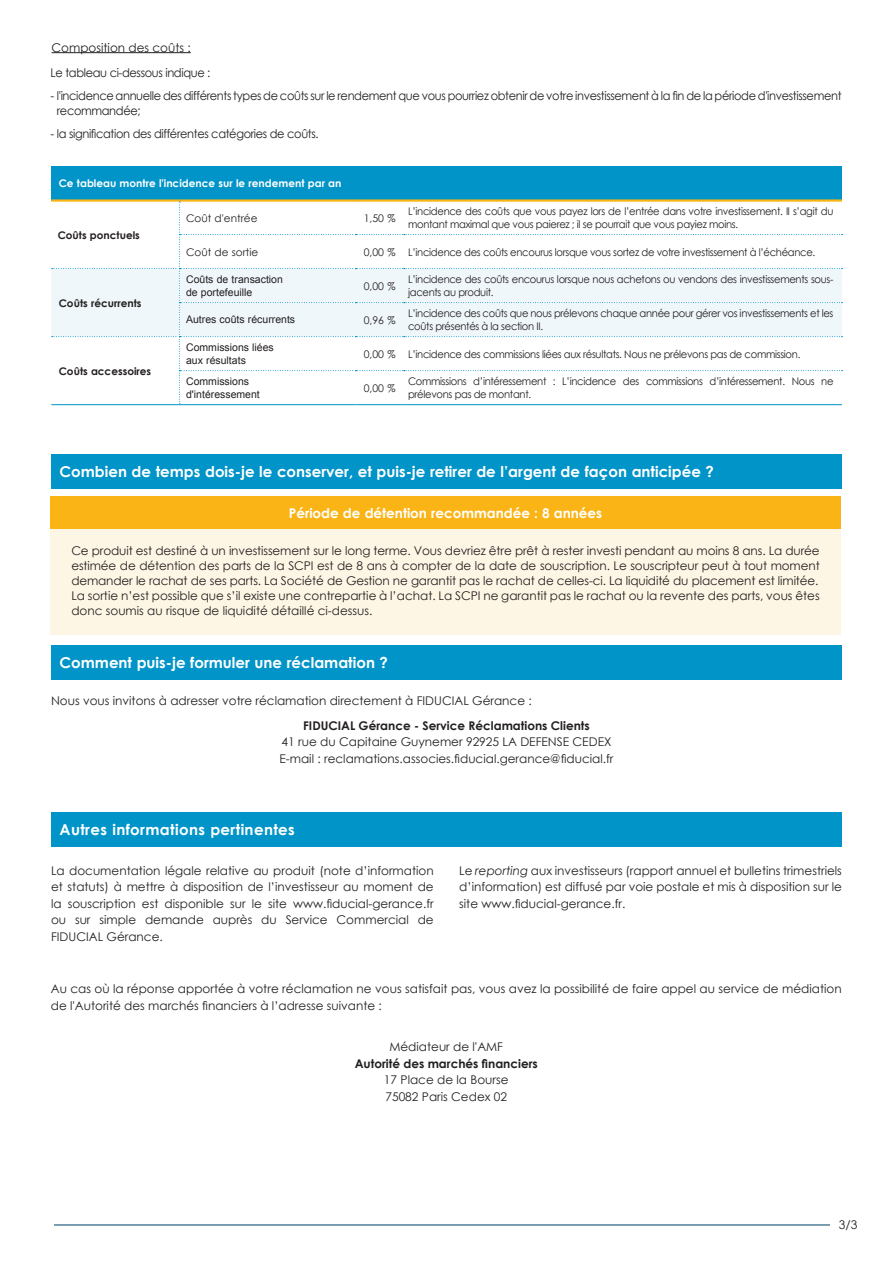
<style>
.page{position:relative;width:893px;height:1263px;background:#fff}
.page>*{position:absolute;margin:0;border:0;box-sizing:border-box;transform-origin:0 0}
.t1{font:700 15px "Century Gothic";color:#fff}
.t2{font:700 15px "Century Gothic";letter-spacing:.025em;color:#fff}
.t3{font:700 13.5px "Century Gothic";color:#fff}
.t4{font:12px/16.5px "Century Gothic";color:#231f20;text-align:justify}
.t5{font:12px/14.4px "Century Gothic";letter-spacing:-.03em;color:#231f20;scale:.95 1}
.t6{font:10.5px/12.6px "Century Gothic";letter-spacing:-.03em;color:#231f20;scale:.95 1}
.t7{font:10.5px/12.6px "Arial";color:#231f20}
.t8{font:700 10.5px "Century Gothic";color:#fff}
.t9{font:700 10.5px "Century Gothic";color:#231f20}
.t10{font:10.5px "Century Gothic";letter-spacing:-.03em;color:#231f20}
.t11{font:10.5px "Century Gothic";color:#231f20}
.s1{font-weight:700}
.s2{font-style:italic}
</style>
<div class="page">
<hr style="left:54px;top:1224px;width:776px;height:2px;background:#517d98">
<div style="left:50px;top:496px;width:791px;height:34px;background:#fbb416"></div>
<div style="left:50px;top:529px;width:791px;height:105px;background:#fef6e5"></div>
<div style="left:51px;top:455px;width:791px;height:34px;background:#0094c8"></div>
<div style="left:51px;top:645px;width:791px;height:34px;background:#0094c8"></div>
<div style="left:51px;top:812px;width:791px;height:34px;background:#0094c8"></div>
<hr style="left:52px;top:52px;width:139px;height:1px;background:#231f20">
<div style="left:51px;top:167px;width:791px;height:34px;background:#0094c8"></div>
<hr style="left:51px;top:166px;width:128px;height:1px;background:#0094c8">
<hr style="left:179px;top:166px;width:176px;height:1px;background:#0094c8">
<hr style="left:355px;top:166px;width:49px;height:1px;background:#0094c8">
<hr style="left:404px;top:166px;width:438px;height:1px;background:#0094c8">
<hr style="left:51px;top:404px;width:128px;height:1px;background:#0094c8">
<hr style="left:51px;top:199px;width:128px;height:3px;background:#fbb416">
<hr style="left:179px;top:199px;width:176px;height:3px;background:#fbb416">
<hr style="left:355px;top:199px;width:49px;height:3px;background:#fbb416">
<hr style="left:404px;top:199px;width:438px;height:3px;background:#fbb416">
<svg style="left:52px;top:202px;width:791px;height:203px"></svg>
<hr style="left:179px;top:404px;width:176px;height:1px;background:#0094c8">
<hr style="left:355px;top:404px;width:49px;height:1px;background:#0094c8">
<hr style="left:404px;top:404px;width:438px;height:1px;background:#0094c8">
<p class="t4" style="left:52px;top:39px;width:141px">Composition des coûts :</p>
<p class="t5" style="left:51px;top:66px;width:170px">Le tableau ci-dessous indique :</p>
<p class="t5" style="left:57px;top:89px;width:827px;text-indent:-6px">- l'incidence annuelle des différents types de coûts sur le rendement que vous pourriez obtenir de votre investissement à la fin de la période d'investissement recommandée;</p>
<p class="t5" style="left:51px;top:126px;width:284px">- la signification des différentes catégories de coûts.</p>
<p class="t8" style="left:59px;top:176px;width:284px">Ce tableau montre l'incidence sur le rendement par an</p>
<p class="t9" style="left:58px;top:227px;width:84px">Coûts ponctuels</p>
<p class="t9" style="left:59px;top:295px;width:84px">Coûts récurrents</p>
<p class="t9" style="left:59px;top:363px;width:94px">Coûts accessoires</p>
<p class="t11" style="left:186px;top:210px;width:73px">Coût d'entrée</p>
<p class="t10" style="left:364px;top:210px;width:33px">1,50 %</p>
<p class="t6" style="left:408px;top:205px;width:449px">L’incidence des coûts que vous payez lors de l’entrée dans votre investissement. Il s’agit du montant maximal que vous paierez ; il se pourrait que vous payiez moins.</p>
<p class="t11" style="left:186px;top:244px;width:74px">Coût de sortie</p>
<p class="t10" style="left:364px;top:244px;width:33px">0,00 %</p>
<p class="t6" style="left:408px;top:245px;width:430px">L’incidence des coûts encourus lorsque vous sortez de votre investissement à l’échéance.</p>
<p class="t7" style="left:186px;top:273px;width:98px">Coûts de transaction de portefeuille</p>
<p class="t10" style="left:364px;top:278px;width:33px">0,00 %</p>
<p class="t6" style="left:408px;top:273px;width:449px">L’incidence des coûts encourus lorsque nous achetons ou vendons des investissements sous&shy;jacents au produit.</p>
<p class="t7" style="left:186px;top:314px;width:111px">Autres coûts récurrents</p>
<p class="t10" style="left:364px;top:312px;width:33px">0,96 %</p>
<p class="t6" style="left:408px;top:307px;width:449px">L’incidence des coûts que nous prélevons chaque année pour gérer vos investissements et les coûts présentés à la section II.</p>
<p class="t7" style="left:186px;top:341px;width:89px">Commissions liées aux résultats</p>
<p class="t10" style="left:364px;top:346px;width:33px">0,00 %</p>
<p class="t6" style="left:408px;top:347px;width:414px">L’incidence des commissions liées aux résultats. Nous ne prélevons pas de commission.</p>
<p class="t7" style="left:186px;top:375px;width:75px">Commissions d'intéressement</p>
<p class="t10" style="left:364px;top:380px;width:33px">0,00 %</p>
<p class="t6" style="left:408px;top:375px;width:449px">Commissions d’intéressement : L’incidence des commissions d’intéressement. Nous ne prélevons pas de montant.</p>
<p class="t1" style="left:60px;top:461px;width:656px">Combien de temps dois-je le conserver, et puis-je retirer de l’argent de façon anticipée ?</p>
<p class="t3" style="left:289px;top:503px;width:315px">Période de détention recommandée : 8 années</p>
<p class="t4" style="left:71px;top:543px;width:750px;line-height:15px">Ce produit est destiné à un investissement sur le long terme. Vous devriez être prêt à rester investi pendant au moins 8 ans. La durée estimée de détention des parts de la SCPI est de 8 ans à compter de la date de souscription. Le souscripteur peut à tout moment demander le rachat de ses parts. La Société de Gestion ne garantit pas le rachat de celles-ci. La liquidité du placement est limitée.</p>
<p class="t4" style="left:71px;top:588px;width:750px;line-height:15px">La sortie n’est possible que s’il existe une contrepartie à l’achat. La SCPI ne garantit pas le rachat ou la revente des parts, vous êtes donc soumis au risque de liquidité détaillé ci-dessus.</p>
<p class="t1" style="left:60px;top:651px;width:330px">Comment puis-je formuler une réclamation ?</p>
<p class="t4" style="left:51px;top:692px;width:482px">Nous vous invitons à adresser votre réclamation directement à FIDUCIAL Gérance :</p>
<p class="t4" style="left:279px;top:717px;width:336px;text-align:center"><span class="s1">FIDUCIAL Gérance - Service Réclamations Clients<br></span>41 rue du Capitaine Guynemer 92925 LA DEFENSE CEDEX<br>E-mail : reclamations.associes.fiducial.gerance@fiducial.fr</p>
<p class="t2" style="left:60px;top:818px;width:237px">Autres informations pertinentes</p>
<p class="t4" style="left:51px;top:862px;width:384px">La documentation légale relative au produit (note d’information et statuts) à mettre à disposition de l’investisseur au moment de la souscription est disponible sur le site www.fiducial-gerance.fr ou sur simple demande auprès du Service Commercial de FIDUCIAL Gérance.</p>
<p class="t4" style="left:459px;top:862px;width:384px">Le <span class="s2">reporting</span> aux investisseurs (rapport annuel et bulletins trimestriels d’information) est diffusé par voie postale et mis à disposition sur le site www.fiducial-gerance.fr.</p>
<p class="t4" style="left:51px;top:980px;width:792px">Au cas où la réponse apportée à votre réclamation ne vous satisfait pas, vous avez la possibilité de faire appel au service de médiation de l'Autorité des marchés financiers à l’adresse suivante :</p>
<p class="t4" style="left:355px;top:1038px;width:185px;text-align:center">Médiateur de l'AMF<br><span class="s1">Autorité des marchés financiers<br></span>17 Place de la Bourse<br>75082 Paris Cedex 02</p>
<p class="t4" style="left:839px;top:1217px;width:20px">3/3</p>
</div>
